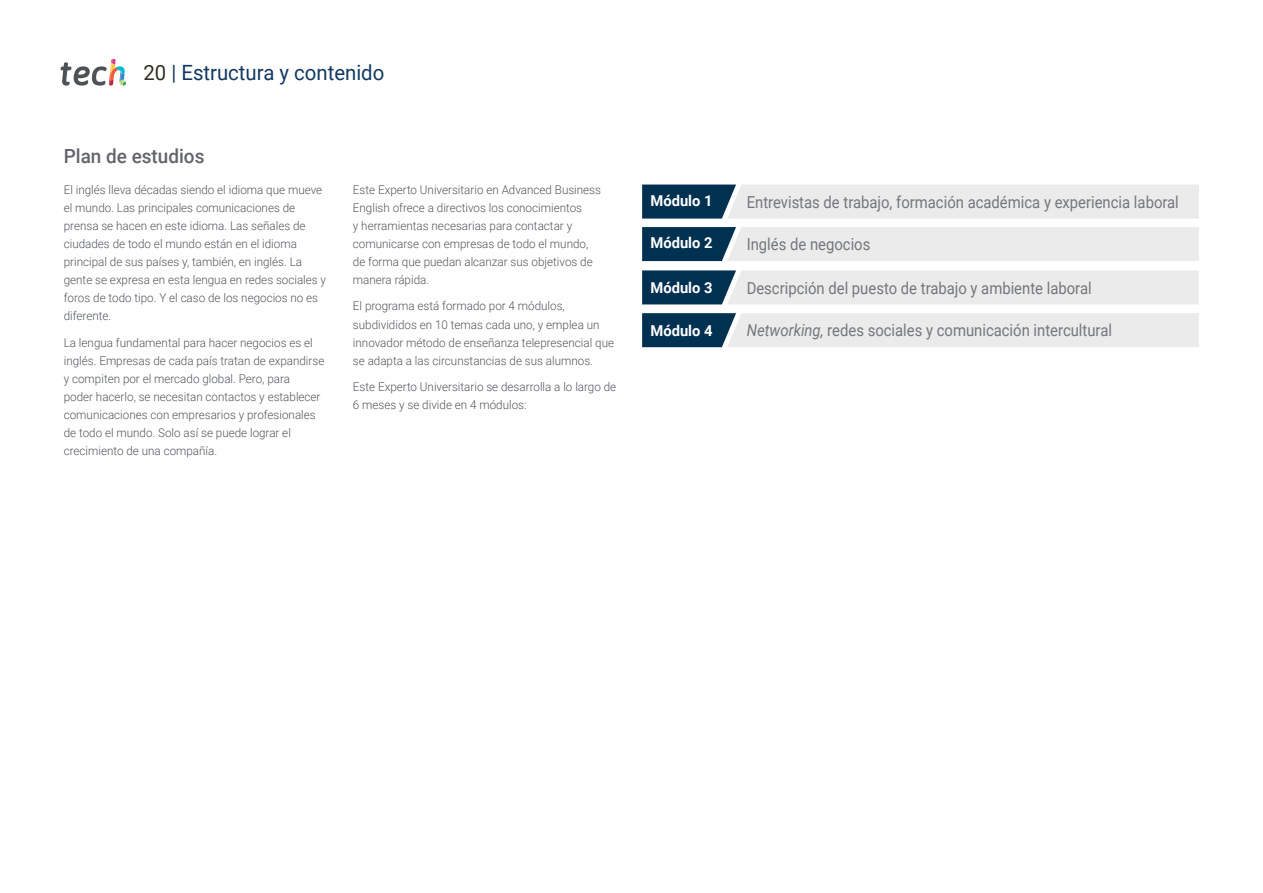
<style>
.page{position:relative;width:1263px;height:893px;background:#fff}
.page>*{position:absolute;margin:0;border:0;box-sizing:border-box;transform-origin:0 0}
.t1{font:21px "Roboto";color:#143961}
.t2{font:500 19.5px "Roboto";color:#61646a}
.t3{font:16.5px "Roboto";color:#74777b;scale:.9 1}
.t4{font:700 15px "Roboto";color:#fff}
.t5{font:300 12px/18px "Roboto";color:#52555b}
.s1{color:#312e20}
.s2{font-style:italic}
</style>
<div class="page">
<svg style="left:642px;top:185px;width:557px;height:34px;background:#c6ced2"></svg>
<svg style="left:642px;top:270px;width:557px;height:34px;background:#c6ced2"></svg>
<svg style="left:61px;top:59px;width:65px;height:27px"></svg>
<svg style="left:642px;top:313px;width:557px;height:34px;background:#c6ced2"></svg>
<svg style="left:642px;top:227px;width:557px;height:34px;background:#c5ced2"></svg>
<h1 class="t1" style="left:144px;top:57px;width:242px"><span class="s1">20</span> | Estructura y contenido</h1>
<h2 class="t2" style="left:64px;top:143px;width:142px">Plan de estudios</h2>
<p class="t5" style="left:64px;top:180px;width:264px">El inglés lleva décadas siendo el idioma que mueve el mundo. Las principales comunicaciones de prensa se hacen en este idioma. Las señales de ciudades de todo el mundo están en el idioma principal de sus países y, también, en inglés. La gente se expresa en esta lengua en redes sociales y foros de todo tipo. Y el caso de los negocios no es diferente.</p>
<p class="t5" style="left:64px;top:333px;width:262px">La lengua fundamental para hacer negocios es el inglés. Empresas de cada país tratan de expandirse y compiten por el mercado global. Pero, para<br>poder hacerlo, se necesitan contactos y establecer comunicaciones con empresarios y profesionales de todo el mundo. Solo así se puede lograr el crecimiento de una compañía.</p>
<p class="t5" style="left:353px;top:180px;width:250px">Este Experto Universitario en Advanced Business English ofrece a directivos los conocimientos<br>y herramientas necesarias para contactar y comunicarse con empresas de todo el mundo, de forma que puedan alcanzar sus objetivos de manera rápida.</p>
<p class="t5" style="left:353px;top:297px;width:263px">El programa está formado por 4 módulos, subdivididos en 10 temas cada uno, y emplea un innovador método de enseñanza telepresencial que se adapta a las circunstancias de sus alumnos.</p>
<p class="t5" style="left:353px;top:377px;width:265px">Este Experto Universitario se desarrolla a lo largo de<br>6 meses y se divide en 4 módulos:</p>
<p class="t4" style="left:651px;top:190px;width:63px">Módulo 1</p>
<h3 class="t3" style="left:747px;top:190px;width:482px">Entrevistas de trabajo, formación académica y experiencia laboral</h3>
<p class="t4" style="left:651px;top:233px;width:63px">Módulo 2</p>
<h3 class="t3" style="left:747px;top:233px;width:139px">Inglés de negocios</h3>
<h3 class="t3" style="left:747px;top:276px;width:385px">Descripción del puesto de trabajo y ambiente laboral</h3>
<p class="t4" style="left:651px;top:277px;width:63px">Módulo 3</p>
<p class="t4" style="left:651px;top:320px;width:63px">Módulo 4</p>
<h3 class="t3" style="left:747px;top:318px;width:407px"><span class="s2">Networking,</span> redes sociales y comunicación intercultural</h3>
</div>
